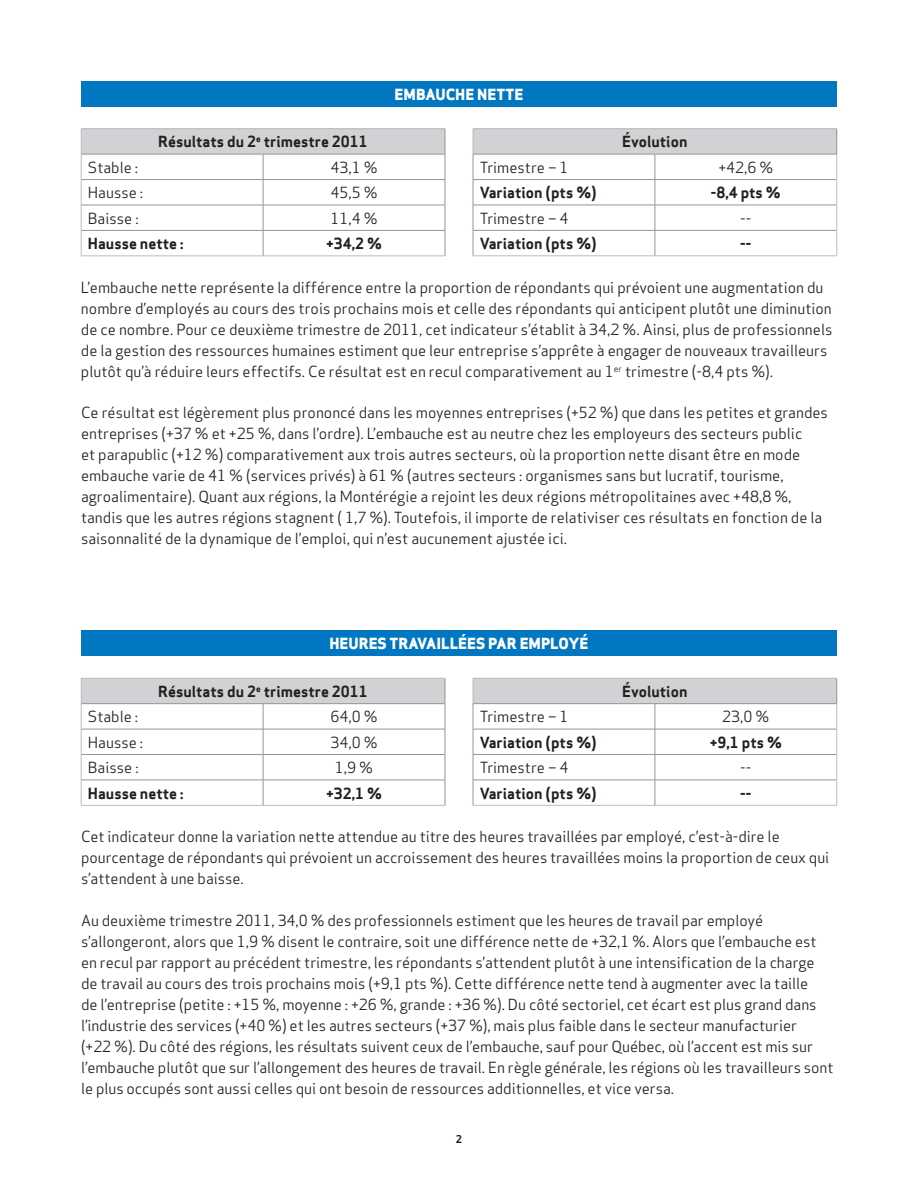
<style>
.page{position:relative;width:918px;height:1188px;background:#fff}
.page>*{position:absolute;margin:0;border:0;box-sizing:border-box;transform-origin:0 0}
.t1{font:15px/21px "Apex Sans Book T";color:#231f20}
.t2{font:15px "Apex Sans Bold T";color:#231f20}
.t3{font:15px "Apex Sans Extra Bold T";color:#fff}
.t4{font:10.5px "Apex Sans Bold T";color:#231f20}
</style>
<div class="page">
<hr style="left:81px;top:128px;width:182px;height:1px;background:#bcbdc0">
<hr style="left:263px;top:128px;width:182px;height:1px;background:#bcbdc0">
<hr style="left:81px;top:256px;width:182px;height:1px;background:#bcbdc0">
<hr style="left:263px;top:256px;width:182px;height:1px;background:#bcbdc0">
<svg style="left:81px;top:129px;width:365px;height:127px"></svg>
<hr style="left:81px;top:805px;width:182px;height:1px;background:#bcbdc0">
<hr style="left:263px;top:805px;width:182px;height:1px;background:#bcbdc0">
<svg style="left:81px;top:678px;width:365px;height:127px"></svg>
<hr style="left:473px;top:128px;width:182px;height:1px;background:#bcbdc0">
<hr style="left:655px;top:128px;width:182px;height:1px;background:#bcbdc0">
<hr style="left:473px;top:256px;width:182px;height:1px;background:#bcbdc0">
<hr style="left:655px;top:256px;width:182px;height:1px;background:#bcbdc0">
<svg style="left:473px;top:129px;width:365px;height:127px"></svg>
<hr style="left:473px;top:805px;width:182px;height:1px;background:#bcbdc0">
<hr style="left:655px;top:805px;width:182px;height:1px;background:#bcbdc0">
<svg style="left:473px;top:678px;width:365px;height:127px"></svg>
<div style="left:81px;top:81px;width:756px;height:25px;background:#0077c0"></div>
<div style="left:81px;top:631px;width:756px;height:25px;background:#0077c0"></div>
<p class="t2" style="left:158px;top:132px;width:211px">Résultats du 2<sup>e</sup> trimestre 2011</p>
<p class="t1" style="left:88px;top:157px;width:52px">Stable :</p>
<p class="t1" style="left:330px;top:157px;width:49px">43,1 %</p>
<p class="t1" style="left:88px;top:182px;width:57px">Hausse :</p>
<p class="t1" style="left:330px;top:182px;width:49px">45,5 %</p>
<p class="t1" style="left:88px;top:208px;width:52px">Baisse :</p>
<p class="t1" style="left:330px;top:208px;width:49px">11,4 %</p>
<p class="t2" style="left:88px;top:234px;width:97px">Hausse nette :</p>
<p class="t2" style="left:326px;top:234px;width:57px">+34,2 %</p>
<p class="t3" style="left:395px;top:84px;width:128px">EMBAUCHE NETTE</p>
<p class="t2" style="left:622px;top:132px;width:67px">Évolution</p>
<p class="t1" style="left:480px;top:157px;width:90px">Trimestre – 1</p>
<p class="t1" style="left:718px;top:157px;width:56px">+42,6 %</p>
<p class="t2" style="left:480px;top:183px;width:119px">Variation (pts %)</p>
<p class="t2" style="left:711px;top:183px;width:71px">-8,4 pts %</p>
<p class="t1" style="left:480px;top:207px;width:90px">Trimestre – 4</p>
<p class="t1" style="left:740px;top:207px;width:13px">--</p>
<p class="t2" style="left:480px;top:234px;width:119px">Variation (pts %)</p>
<p class="t2" style="left:740px;top:234px;width:13px">--</p>
<p class="t1" style="left:81px;top:277px;width:753px">L’embauche nette représente la différence entre la proportion de répondants qui prévoient une augmentation du nombre d’employés au cours des trois prochains mois et celle des répondants qui anticipent plutôt une diminution de ce nombre. Pour ce deuxième trimestre de 2011, cet indicateur s’établit à 34,2 %. Ainsi, plus de professionnels de la gestion des ressources humaines estiment que leur entreprise s’apprête à engager de nouveaux travailleurs plutôt qu’à réduire leurs effectifs. Ce résultat est en recul comparativement au 1<sup>er</sup> trimestre (-8,4 pts %).</p>
<p class="t1" style="left:81px;top:402px;width:748px">Ce résultat est légèrement plus prononcé dans les moyennes entreprises (+52 %) que dans les petites et grandes entreprises (+37 % et +25 %, dans l’ordre). L’embauche est au neutre chez les employeurs des secteurs public<br>et parapublic (+12 %) comparativement aux trois autres secteurs, où la proportion nette disant être en mode embauche varie de 41 % (services privés) à 61 % (autres secteurs : organismes sans but lucratif, tourisme, agroalimentaire). Quant aux régions, la Montérégie a rejoint les deux régions métropolitaines avec +48,8 %, tandis que les autres régions stagnent ( 1,7 %). Toutefois, il importe de relativiser ces résultats en fonction de la saisonnalité de la dynamique de l’emploi, qui n’est aucunement ajustée ici.</p>
<p class="t3" style="left:329px;top:634px;width:261px">HEURES TRAVAILLÉES PAR EMPLOYÉ</p>
<p class="t2" style="left:158px;top:682px;width:211px">Résultats du 2<sup>e</sup> trimestre 2011</p>
<p class="t2" style="left:622px;top:682px;width:67px">Évolution</p>
<p class="t1" style="left:88px;top:706px;width:52px">Stable :</p>
<p class="t1" style="left:330px;top:706px;width:49px">64,0 %</p>
<p class="t1" style="left:88px;top:732px;width:57px">Hausse :</p>
<p class="t1" style="left:330px;top:732px;width:49px">34,0 %</p>
<p class="t1" style="left:88px;top:757px;width:52px">Baisse :</p>
<p class="t1" style="left:335px;top:757px;width:40px">1,9 %</p>
<p class="t2" style="left:88px;top:783px;width:97px">Hausse nette :</p>
<p class="t2" style="left:326px;top:783px;width:57px">+32,1 %</p>
<p class="t1" style="left:480px;top:706px;width:90px">Trimestre – 1</p>
<p class="t1" style="left:722px;top:706px;width:49px">23,0 %</p>
<p class="t2" style="left:480px;top:732px;width:119px">Variation (pts %)</p>
<p class="t2" style="left:710px;top:732px;width:74px">+9,1 pts %</p>
<p class="t1" style="left:480px;top:757px;width:90px">Trimestre – 4</p>
<p class="t1" style="left:740px;top:757px;width:13px">--</p>
<p class="t2" style="left:480px;top:783px;width:119px">Variation (pts %)</p>
<p class="t2" style="left:740px;top:783px;width:13px">--</p>
<p class="t1" style="left:81px;top:826px;width:750px">Cet indicateur donne la variation nette attendue au titre des heures travaillées par employé, c’est-à-dire le pourcentage de répondants qui prévoient un accroissement des heures travaillées moins la proportion de ceux qui s’attendent à une baisse.</p>
<p class="t1" style="left:81px;top:909px;width:754px">Au deuxième trimestre 2011, 34,0 % des professionnels estiment que les heures de travail par employé s’allongeront, alors que 1,9 % disent le contraire, soit une différence nette de +32,1 %. Alors que l’embauche est en recul par rapport au précédent trimestre, les répondants s’attendent plutôt à une intensification de la charge de travail au cours des trois prochains mois (+9,1 pts %). Cette différence nette tend à augmenter avec la taille<br>de l’entreprise (petite : +15 %, moyenne : +26 %, grande : +36 %). Du côté sectoriel, cet écart est plus grand dans l’industrie des services (+40 %) et les autres secteurs (+37 %), mais plus faible dans le secteur manufacturier<br>(+22 %). Du côté des régions, les résultats suivent ceux de l’embauche, sauf pour Québec, où l’accent est mis sur l’embauche plutôt que sur l’allongement des heures de travail. En règle générale, les régions où les travailleurs sont le plus occupés sont aussi celles qui ont besoin de ressources additionnelles, et vice versa.</p>
<p class="t4" style="left:456px;top:1133px;width:8px">2</p>
</div>
